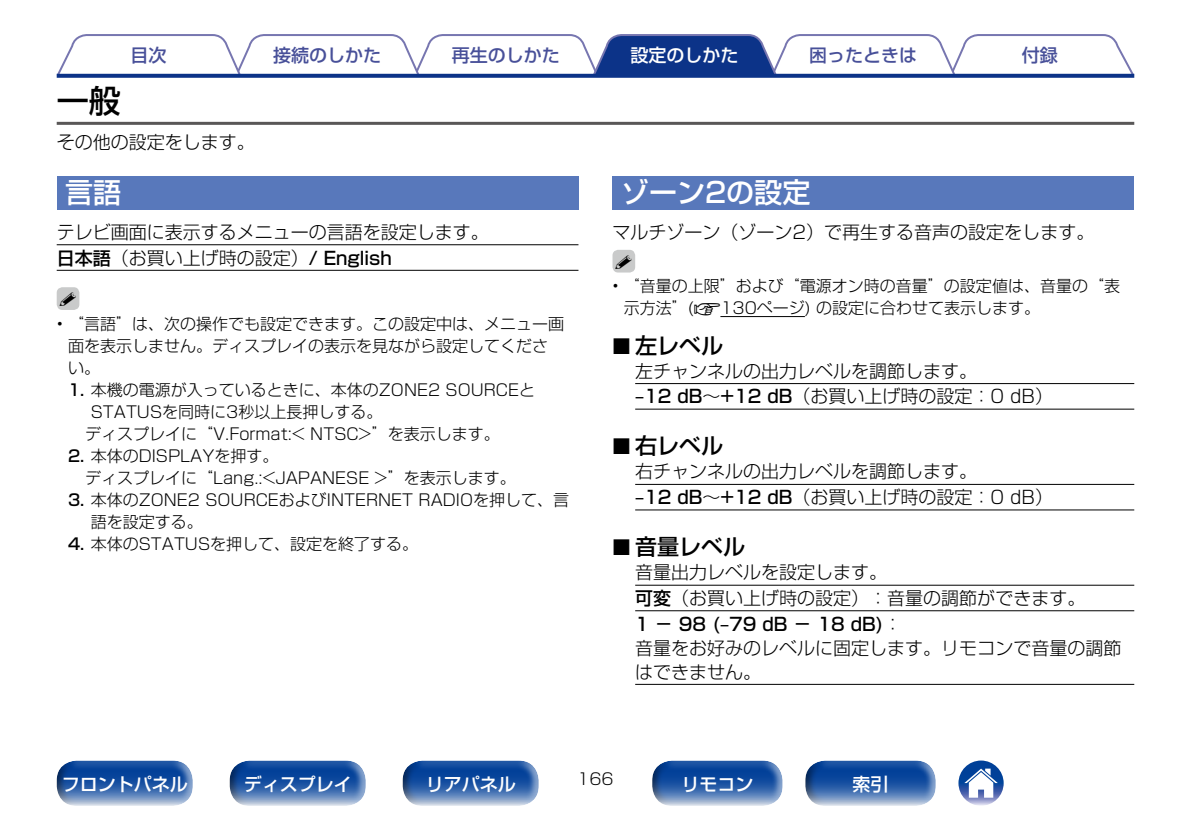
<style>
.page{position:relative;width:1191px;height:840px;background:#fff}
.page>*{position:absolute;margin:0;border:0;box-sizing:border-box;transform-origin:0 0}
.t1{font:500 32px "Shin Go Pro";color:#000}
.t2{font:500 28px "Shin Go Pro";color:#fff}
.t3{font:500 22px "Shin Go Pro";color:#000}
.t4{font:300 18px/24.8px "Shin Go Pro";color:#000}
.t5{font:500 18px "Shin Go Pro";color:#fff}
.t6{font:500 18px "Shin Go Pro";color:#485099}
.t7{font:18px "Marks For Denon";color:#000}
.t8{font:300 16px/22px "Shin Go Pro";color:#000}
.s1{font-weight:500}
.s2{font-family:"Marks For Denon";font-weight:400}
</style>
<div class="page">
<div style="left:55px;top:752px;width:135px;height:65px;background:#000;opacity:.75"></div>
<div style="left:228px;top:752px;width:135px;height:65px;background:#000;opacity:.75"></div>
<div style="left:401px;top:752px;width:135px;height:65px;background:#000;opacity:.75"></div>
<div style="left:803px;top:752px;width:130px;height:65px;background:#000;opacity:.75"></div>
<div style="left:650px;top:752px;width:130px;height:65px;background:#000;opacity:.75"></div>
<svg style="left:958px;top:760px;width:45px;height:45px"></svg>
<svg style="left:964px;top:768px;width:33px;height:29px"></svg>
<svg style="left:56px;top:34px;width:1079px;height:44px"></svg>
<svg style="left:57px;top:74px;width:1077px;height:4px;background:#183d8e"></svg>
<div style="left:57px;top:176px;width:521px;height:33px;background:#5878bb"></div>
<hr style="left:57px;top:244px;width:521px;height:1px;background:#000">
<hr style="left:57px;top:270px;width:521px;height:1px;background:#000">
<div style="left:57px;top:287px;width:22px;height:23px;background:#c9caca;border-radius:6px"></div>
<hr style="left:57px;top:122px;width:1077px;height:3px;background:#595757">
<hr style="left:720px;top:316px;width:85px;height:1px;background:#000">
<div style="left:612px;top:176px;width:522px;height:33px;background:#5878bb"></div>
<div style="left:612px;top:250px;width:23px;height:22px;background:#c9caca;border-radius:6px"></div>
<hr style="left:635px;top:383px;width:499px;height:1px;background:#000">
<hr style="left:635px;top:408px;width:499px;height:1px;background:#000">
<hr style="left:635px;top:484px;width:499px;height:1px;background:#000">
<hr style="left:635px;top:509px;width:499px;height:1px;background:#000">
<hr style="left:635px;top:584px;width:499px;height:1px;background:#000">
<hr style="left:635px;top:610px;width:499px;height:1px;background:#000">
<hr style="left:635px;top:683px;width:499px;height:1px;background:#000">
<p class="t6" style="left:131px;top:41px;width:37px">目次</p>
<p class="t6" style="left:273px;top:41px;width:109px">接続のしかた</p>
<p class="t6" style="left:452px;top:41px;width:110px">再生のしかた</p>
<p class="t6" style="left:809px;top:41px;width:109px">困ったときは</p>
<p class="t6" style="left:1022px;top:41px;width:38px">付録</p>
<p class="t5" style="left:630px;top:41px;width:109px">設定のしかた</p>
<h1 class="t1" style="left:57px;top:75px;width:65px">一般</h1>
<p class="t4" style="left:57px;top:127px;width:199px">その他の設定をします。</p>
<h2 class="t2" style="left:65px;top:170px;width:57px">言語</h2>
<p class="t4" style="left:57px;top:217px;width:434px;line-height:25.8px">テレビ画面に表示するメニューの言語を設定します。<span class="s1">日本語</span>（お買い上げ時の設定）<span class="s1">/ English</span></p>
<p class="t7" style="left:59px;top:288px;width:19px">%</p>
<p class="t8" style="left:68px;top:310px;width:497px;text-indent:-11px">• “言語”は、次の操作でも設定できます。この設定中は、メニュー画面を表示しません。ディスプレイの表示を見ながら設定してください。</p>
<p class="t8" style="left:68px;top:376px;width:468px"><span class="s1">1.</span> 本機の電源が入っているときに、本体のZONE2 SOURCEと</p>
<p class="t8" style="left:91px;top:398px;width:293px">STATUSを同時に3秒以上長押しする。</p>
<p class="t8" style="left:85px;top:420px;width:416px">ディスプレイに“V.Format:&lt; NTSC&gt;”を表示します。</p>
<p class="t8" style="left:85px;top:442px;width:432px;text-indent:-17px"><span class="s1">2.</span> 本体のDISPLAYを押す。<br>ディスプレイに“Lang.:&lt;JAPANESE &gt;”を表示します。</p>
<p class="t8" style="left:91px;top:486px;width:480px;text-indent:-23px"><span class="s1">3.</span> 本体のZONE2 SOURCEおよびINTERNET RADIOを押して、言語を設定する。</p>
<p class="t8" style="left:68px;top:530px;width:352px"><span class="s1">4.</span> 本体のSTATUSを押して、設定を終了する。</p>
<h2 class="t2" style="left:621px;top:170px;width:191px">ゾーン2の設定</h2>
<p class="t4" style="left:612px;top:217px;width:483px">マルチゾーン（ゾーン2）で再生する音声の設定をします。</p>
<p class="t7" style="left:614px;top:251px;width:19px">%</p>
<p class="t8" style="left:624px;top:273px;width:498px;text-indent:-11px">• “音量の上限”および“電源オン時の音量”の設定値は、音量の“表示方法”(<span class="s2">v</span>130ページ) の設定に合わせて表示します。</p>
<h3 class="t3" style="left:612px;top:327px;width:112px"><span class="s2">2</span> 左レベル</h3>
<p class="t4" style="left:635px;top:355px;width:419px;line-height:25.8px">左チャンネルの出力レベルを調節します。<br><span class="s1">–12 dB</span>～<span class="s1">+12 dB</span>（お買い上げ時の設定：0 dB）</p>
<h3 class="t3" style="left:612px;top:428px;width:112px"><span class="s2">2</span> 右レベル</h3>
<p class="t4" style="left:635px;top:456px;width:419px;line-height:25.8px">右チャンネルの出力レベルを調節します。<br><span class="s1">–12 dB</span>～<span class="s1">+12 dB</span>（お買い上げ時の設定：0 dB）</p>
<h3 class="t3" style="left:612px;top:528px;width:134px"><span class="s2">2</span> 音量レベル</h3>
<p class="t4" style="left:635px;top:557px;width:487px">音量出力レベルを設定します。<br><span class="s1">可変</span>（お買い上げ時の設定）：音量の調節ができます。<br><span class="s1">1 － 98 (–79 dB － 18 dB)</span>：<br>音量をお好みのレベルに固定します。リモコンで音量の調節はできません。</p>
<p class="t8" style="left:577px;top:765px;width:38px">166</p>
<p class="t5" style="left:62px;top:769px;width:128px">フロントパネル</p>
<p class="t5" style="left:244px;top:769px;width:109px">ディスプレイ</p>
<p class="t5" style="left:426px;top:769px;width:91px">リアパネル</p>
<p class="t5" style="left:681px;top:769px;width:73px">リモコン</p>
<p class="t5" style="left:852px;top:769px;width:37px">索引</p>
</div>
